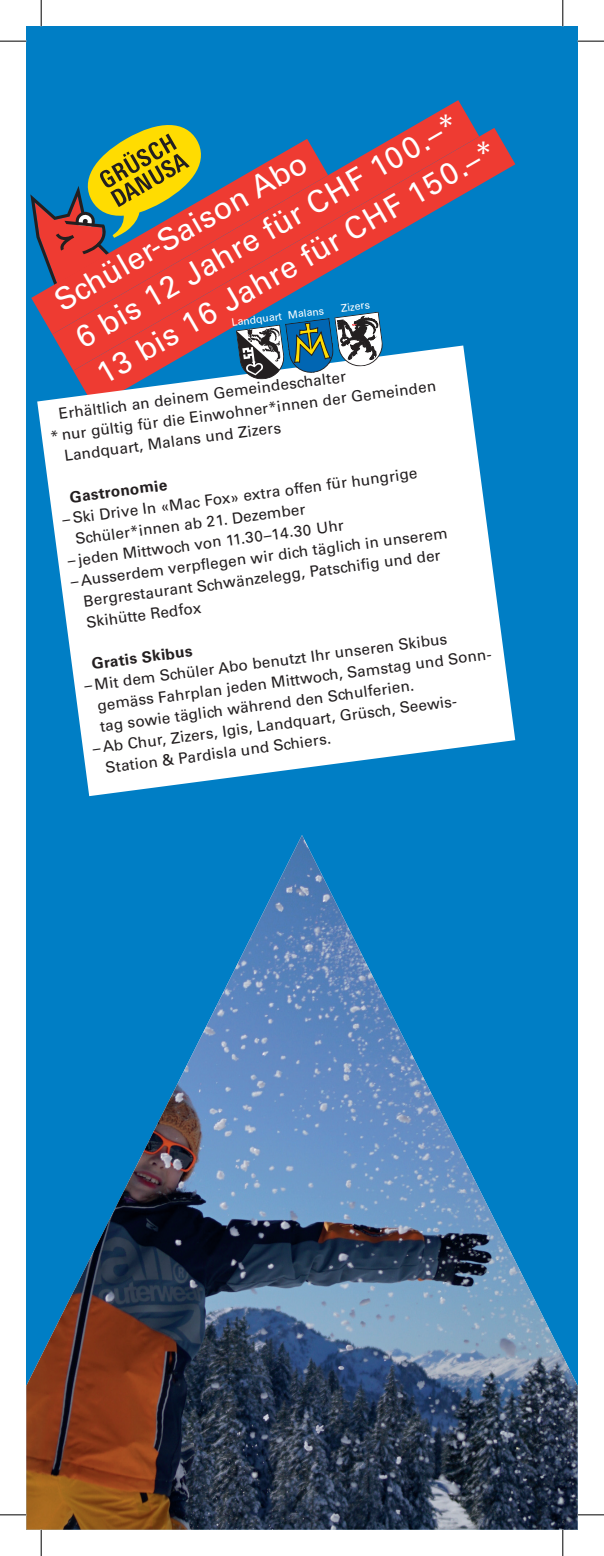
<style>
.page{position:relative;width:604px;height:1556px;background:#fff}
.page>*{position:absolute;margin:0;border:0;box-sizing:border-box;transform-origin:0 0}
.t1{font:30.62px/42px "Univers";color:#fff}
.t2{font:15.22px/20.5px "Univers";color:#231f20}
.t3{font:700 15.22px "Univers";color:#231f20}
.t4{font:10.5px "Univers";color:#fff}
</style>
<div class="page">
<div style="left:26px;top:26px;width:551px;height:1503px;background:#007ec5"></div>
<svg style="left:31px;top:195px;width:21px;height:139px"></svg>
<svg style="left:52px;top:100px;width:423px;height:245px"></svg>
<svg style="left:73px;top:128px;width:442px;height:217px;fill:#ee3b32"></svg>
<svg style="left:37px;top:345px;width:478px;height:451px;fill:#fff"></svg>
<svg style="left:235px;top:312px;width:149px;height:69px"></svg>
<img style="left:26px;top:835px;width:551px;height:694px">
<svg style="left:0;top:41px;width:26px;height:1px"></svg>
<svg style="left:577px;top:41px;width:26px;height:1px"></svg>
<svg style="left:0;top:1514px;width:26px;height:1px"></svg>
<svg style="left:577px;top:1514px;width:26px;height:1px"></svg>
<svg style="left:41px;top:0;width:1px;height:26px"></svg>
<svg style="left:41px;top:1529px;width:1px;height:27px"></svg>
<svg style="left:562px;top:0;width:1px;height:26px"></svg>
<svg style="left:562px;top:1529px;width:1px;height:27px"></svg>
<h1 class="t1" style="left:47px;top:285px;width:456px;rotate:-30deg">Schüler-Saison Abo<br>6 bis 12 Jahre für CHF 100.–*<br>13 bis 16 Jahre für CHF 150.–*</h1>
<p class="t4" style="left:339px;top:302px;width:31px;rotate:-8deg">Zizers</p>
<p class="t4" style="left:231px;top:317px;width:94px;rotate:-8deg">Landquart Malans</p>
<p class="t2" style="left:58px;top:405px;width:291px;rotate:-8deg">Erhältlich an deinem Gemeindeschalter</p>
<p class="t2" style="left:49px;top:428px;width:390px;rotate:-8deg">* nur gültig für die Einwohner*innen der Gemeinden</p>
<p class="t2" style="left:63px;top:446px;width:220px;rotate:-8deg">Landquart, Malans und Zizers</p>
<p class="t3" style="left:69px;top:489px;width:99px;rotate:-8deg">Gastronomie</p>
<p class="t2" style="left:71px;top:510px;width:349px;text-indent:-10px;rotate:-8deg">– Ski Drive In «Mac Fox» extra offen für hungrige<br>Schüler*innen ab 21. Dezember</p>
<p class="t2" style="left:67px;top:552px;width:279px;rotate:-8deg">– jeden Mittwoch von 11.30–14.30 Uhr</p>
<p class="t2" style="left:79px;top:572px;width:371px;text-indent:-10px;rotate:-8deg">– Ausserdem verpfl egen wir dich täglich in unserem<br>Bergrestaurant Schwänzelegg, Patschifi g und der<br>Skihütte Redfox</p>
<p class="t3" style="left:90px;top:655px;width:103px;rotate:-8deg">Gratis Skibus</p>
<p class="t2" style="left:93px;top:676px;width:401px;text-indent:-10px;rotate:-8deg">– Mit dem Schüler Abo benutzt Ihr unseren Skibus gemäss Fahrplan jeden Mittwoch, Samstag und Sonn&shy;tag sowie täglich während den Schulferien.</p>
<p class="t2" style="left:101px;top:738px;width:361px;text-indent:-10px;rotate:-8deg">– Ab Chur, Zizers, Igis, Landquart, Grüsch, Seewis-<br>Station &amp; Pardisla und Schiers.</p>
</div>
